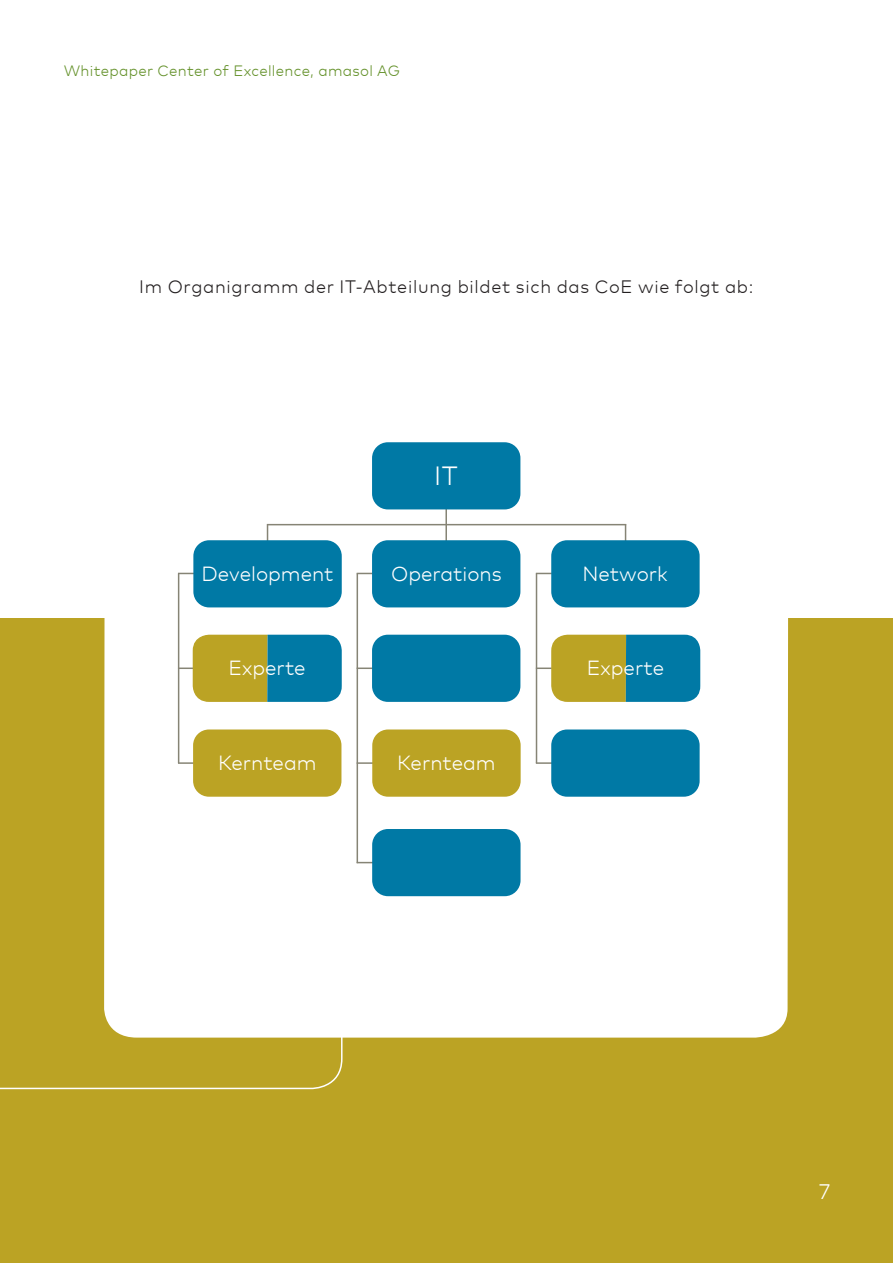
<style>
.page{position:relative;width:893px;height:1263px;background:#fff}
.page>*{position:absolute;margin:0;border:0;box-sizing:border-box;transform-origin:0 0}
.t1{font:300 26.4px "Mark Pro";color:#fff}
.t2{font:700 22.35px "Mark Pro";color:#fff}
.t3{font:300 21px "Mark Pro";color:#fff}
.t4{font:300 20.4px "Mark Pro";color:#fff}
.t5{font:300 18px "Mark Pro";letter-spacing:.04em;color:#231f20}
.t6{font:300 15px "Mark Pro";letter-spacing:.02em;color:#64912a}
</style>
<div class="page">
<div style="left:0;top:618px;width:893px;height:645px;background:#bba324"></div>
<div style="left:104px;top:600px;width:684px;height:437px;background:#fff"></div>
<svg style="left:0;top:904px;width:343px;height:186px"></svg>
<hr style="left:178px;top:573px;width:1px;height:190px;background:#868475">
<svg style="left:178px;top:762px;width:15px;height:2px"></svg>
<svg style="left:179px;top:573px;width:14px;height:1px"></svg>
<svg style="left:267px;top:525px;width:1px;height:15px"></svg>
<hr style="left:445px;top:507px;width:2px;height:37px;background:#868475">
<svg style="left:625px;top:525px;width:1px;height:15px"></svg>
<hr style="left:267px;top:524px;width:359px;height:1px;background:#868475">
<hr style="left:357px;top:573px;width:1px;height:290px;background:#868475">
<svg style="left:358px;top:762px;width:14px;height:2px"></svg>
<svg style="left:358px;top:667px;width:14px;height:2px"></svg>
<svg style="left:358px;top:573px;width:14px;height:1px"></svg>
<hr style="left:536px;top:573px;width:1px;height:190px;background:#868475">
<svg style="left:536px;top:762px;width:15px;height:2px"></svg>
<svg style="left:537px;top:573px;width:14px;height:1px"></svg>
<svg style="left:358px;top:862px;width:14px;height:1px"></svg>
<div style="left:193px;top:540px;width:149px;height:67px;background:#0079a5;border-radius:16px"></div>
<div style="left:372px;top:442px;width:148px;height:67px;background:#0079a5;border-radius:16px"></div>
<svg style="left:179px;top:634px;width:163px;height:68px"></svg>
<div style="left:193px;top:729px;width:148px;height:68px;background:#bba324;border-radius:16px"></div>
<div style="left:551px;top:540px;width:149px;height:67px;background:#0079a5;border-radius:16px"></div>
<svg style="left:537px;top:634px;width:163px;height:68px"></svg>
<div style="left:551px;top:729px;width:149px;height:68px;background:#0079a5;border-radius:16px"></div>
<div style="left:372px;top:729px;width:149px;height:68px;background:#bba324;border-radius:16px"></div>
<div style="left:372px;top:635px;width:148px;height:67px;background:#0079a5;border-radius:16px"></div>
<div style="left:372px;top:829px;width:149px;height:67px;background:#0079a5;border-radius:16px"></div>
<div style="left:372px;top:540px;width:148px;height:67px;background:#0079a5;border-radius:16px"></div>
<p class="t6" style="left:64px;top:59px;width:338px">Whitepaper Center of Excellence, amasol AG</p>
<p class="t5" style="left:139px;top:273px;width:616px">Im Organigramm der IT-Abteilung bildet sich das CoE wie folgt ab:</p>
<p class="t1" style="left:434px;top:455px;width:25px">IT</p>
<p class="t4" style="left:202px;top:558px;width:133px">Development</p>
<p class="t4" style="left:391px;top:559px;width:112px">Operations</p>
<p class="t4" style="left:582px;top:559px;width:87px">Network</p>
<p class="t2" style="left:633px;top:550px;width:20px">...</p>
<p class="t4" style="left:228px;top:652px;width:79px">Experte</p>
<p class="t4" style="left:587px;top:652px;width:79px">Experte</p>
<p class="t4" style="left:218px;top:747px;width:100px">Kernteam</p>
<p class="t4" style="left:397px;top:747px;width:100px">Kernteam</p>
<p class="t3" style="left:819px;top:1175px;width:13px">7</p>
</div>
